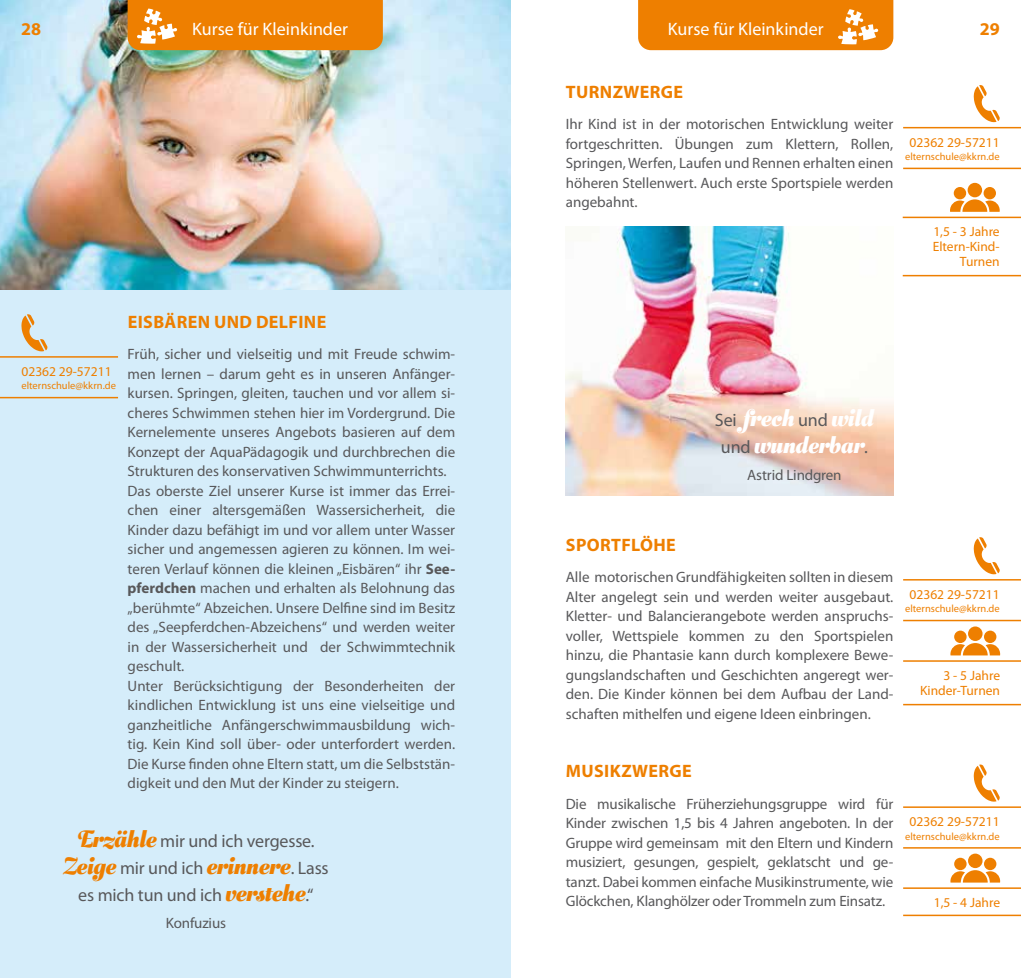
<style>
.page{position:relative;width:1021px;height:978px;background:#fff}
.page>*{position:absolute;margin:0;border:0;box-sizing:border-box;transform-origin:0 0}
.t1{font:27px/27px "Vala";letter-spacing:-.01em;color:#fff}
.t2{font:27px "Vala";letter-spacing:-.01em;color:#ee7f00}
.t3{font:18px "Myriad Pro";letter-spacing:-.01em;color:#58585a}
.t4{font:700 18px "Myriad Pro";letter-spacing:.02em;color:#ee7f00}
.t5{font:18px "Myriad Pro";color:#fff}
.t6{font:15px/19.5px "Myriad Pro";color:#58585a;text-align:justify}
.t7{font:13.5px/15px "Myriad Pro";color:#ee7f00;text-align:right}
.t8{font:10.5px "Myriad Pro";color:#ee7f00}
.s1{font-weight:700}
.s2{font-family:"Myriad Pro";font-size:18px;color:#58585a}
.s3{font-family:"Vala";font-size:27px;color:#ee7f00}
</style>
<div class="page">
<div style="left:0;top:0;width:510px;height:978px;background:#d5edfa"></div>
<img style="left:0;top:0;width:510px;height:289px">
<hr style="left:902px;top:217px;width:118px;height:1px;background:#ee7f00">
<hr style="left:902px;top:275px;width:118px;height:1px;background:#ee7f00">
<div style="left:983px;top:187px;width:12px;height:12px;background:#ee7f00;border-radius:50%"></div>
<svg style="left:950px;top:199px;width:49px;height:13px"></svg>
<div style="left:967px;top:183px;width:15px;height:14px;background:#ee7f00;border-radius:50%"></div>
<div style="left:953px;top:187px;width:13px;height:12px;background:#ee7f00;border-radius:50%"></div>
<img style="left:566px;top:226px;width:327px;height:269px">
<hr style="left:903px;top:660px;width:117px;height:2px;background:#ee7f00">
<hr style="left:903px;top:704px;width:117px;height:1px;background:#ee7f00">
<div style="left:983px;top:631px;width:13px;height:12px;background:#ee7f00;border-radius:50%"></div>
<svg style="left:950px;top:643px;width:50px;height:12px"></svg>
<div style="left:968px;top:626px;width:14px;height:15px;background:#ee7f00;border-radius:50%"></div>
<div style="left:954px;top:631px;width:12px;height:12px;background:#ee7f00;border-radius:50%"></div>
<div style="left:638px;top:0;width:255px;height:50px;background:#ee7f00"></div>
<div style="left:128px;top:0;width:255px;height:50px;background:#ee7f00"></div>
<hr style="left:903px;top:127px;width:117px;height:1px;background:#ee7f00">
<hr style="left:903px;top:168px;width:117px;height:1px;background:#ee7f00">
<svg style="left:973px;top:85px;width:26px;height:37px"></svg>
<hr style="left:0;top:356px;width:118px;height:2px;background:#ee7f00">
<hr style="left:0;top:397px;width:118px;height:1px;background:#ee7f00">
<svg style="left:21px;top:314px;width:26px;height:37px"></svg>
<hr style="left:903px;top:579px;width:117px;height:2px;background:#ee7f00">
<hr style="left:903px;top:620px;width:117px;height:1px;background:#ee7f00">
<svg style="left:973px;top:537px;width:26px;height:37px"></svg>
<hr style="left:903px;top:806px;width:117px;height:2px;background:#ee7f00">
<hr style="left:903px;top:847px;width:117px;height:2px;background:#ee7f00">
<svg style="left:973px;top:765px;width:26px;height:37px"></svg>
<hr style="left:903px;top:887px;width:117px;height:2px;background:#ee7f00">
<hr style="left:903px;top:915px;width:117px;height:1px;background:#ee7f00">
<div style="left:983px;top:858px;width:13px;height:12px;background:#ee7f00;border-radius:50%"></div>
<svg style="left:950px;top:870px;width:50px;height:13px"></svg>
<div style="left:968px;top:854px;width:14px;height:14px;background:#ee7f00;border-radius:50%"></div>
<div style="left:954px;top:858px;width:12px;height:12px;background:#ee7f00;border-radius:50%"></div>
<p class="t5" style="left:192px;top:18px;width:157px">Kurse für Kleinkinder</p>
<p class="t5" style="left:668px;top:18px;width:157px">Kurse für Kleinkinder</p>
<p class="t4" style="left:21px;top:17px;width:21px">28</p>
<p class="t4" style="left:979px;top:17px;width:21px">29</p>
<p class="t4" style="left:566px;top:80px;width:118px">TURNZWERGE</p>
<p class="t6" style="left:566px;top:114px;width:329px">Ihr Kind ist in der motorischen Entwicklung weiter fortgeschritten. Übungen zum Klettern, Rollen, Springen, Werfen, Laufen und Rennen erhalten einen höheren Stellenwert. Auch erste Sportspiele werden angebahnt.</p>
<p class="t7" style="left:909px;top:134px;width:92px">02362 29-57211</p>
<p class="t8" style="left:905px;top:150px;width:96px">elternschule@kkrn.de</p>
<p class="t7" style="left:932px;top:224px;width:68px">1,5 - 3 Jahre<br>Eltern-Kind-<br>Turnen</p>
<p class="t4" style="left:128px;top:310px;width:200px">EISBÄREN UND DELFINE</p>
<p class="t6" style="left:128px;top:344px;width:329px;text-align:left">Früh, sicher und vielseitig und mit Freude schwim&shy;men lernen – darum geht es in unseren Anfänger&shy;kursen. Springen, gleiten, tauchen und vor allem si&shy;cheres Schwimmen stehen hier im Vordergrund. Die Kernelemente unseres Angebots basieren auf dem Konzept der AquaPädagogik und durchbrechen die Strukturen des konservativen Schwimmunterrichts.<br>Das oberste Ziel unserer Kurse ist immer das Errei&shy;chen einer altersgemäßen Wassersicherheit, die Kinder dazu befähigt im und vor allem unter Wasser sicher und angemessen agieren zu können. Im wei&shy;teren Verlauf können die kleinen „Eisbären“ ihr <span class="s1">See&shy;pferdchen</span> machen und erhalten als Belohnung das „berühmte“ Abzeichen. Unsere Delfine sind im Besitz des „Seepferdchen-Abzeichens“ und werden weiter in der Wassersicherheit und der Schwimmtechnik geschult.<br>Unter Berücksichtigung der Besonderheiten der kindlichen Entwicklung ist uns eine vielseitige und ganzheitliche Anfängerschwimmausbildung wich&shy;tig. Kein Kind soll über- oder unterfordert werden.<br>Die Kurse finden ohne Eltern statt, um die Selbststän&shy;digkeit und den Mut der Kinder zu steigern.</p>
<p class="t7" style="left:21px;top:364px;width:92px">02362 29-57211</p>
<p class="t8" style="left:21px;top:379px;width:96px">elternschule@kkrn.de</p>
<h1 class="t1" style="left:715px;top:404px;width:160px"><span class="s2">Sei</span> frech <span class="s2">und</span> wild <span class="s2">und</span> wunderbar<span class="s2">.</span></h1>
<p class="t6" style="left:747px;top:465px;width:96px">Astrid Lindgren</p>
<p class="t4" style="left:566px;top:533px;width:111px">SPORTFLÖHE</p>
<p class="t6" style="left:566px;top:567px;width:329px">Alle motorischen Grundfähigkeiten sollten in diesem Alter angelegt sein und werden weiter ausgebaut.<br>Kletter- und Balancierangebote werden anspruchs&shy;voller, Wettspiele kommen zu den Sportspielen hinzu, die Phantasie kann durch komplexere Bewe&shy;gungslandschaften und Geschichten angeregt wer&shy;den. Die Kinder können bei dem Aufbau der Land&shy;schaften mithelfen und eigene Ideen einbringen.</p>
<p class="t7" style="left:909px;top:587px;width:92px">02362 29-57211</p>
<p class="t8" style="left:905px;top:602px;width:96px">elternschule@kkrn.de</p>
<p class="t7" style="left:920px;top:668px;width:82px">3 - 5 Jahre<br>Kinder-Turnen</p>
<p class="t4" style="left:566px;top:759px;width:127px">MUSIKZWERGE</p>
<p class="t6" style="left:566px;top:794px;width:329px">Die musikalische Früherziehungsgruppe wird für Kinder zwischen 1,5 bis 4 Jahren angeboten. In der Gruppe wird gemeinsam mit den Eltern und Kindern musiziert, gesungen, gespielt, geklatscht und ge&shy;tanzt. Dabei kommen einfache Musikinstrumente, wie Glöckchen, Klanghölzer oder Trommeln zum Einsatz.</p>
<p class="t7" style="left:909px;top:814px;width:92px">02362 29-57211</p>
<h1 class="t2" style="left:77px;top:820px;width:81px">Erzähle</h1>
<p class="t8" style="left:905px;top:830px;width:96px">elternschule@kkrn.de</p>
<p class="t3" style="left:160px;top:830px;width:156px">mir und ich vergesse.</p>
<p class="t3" style="left:63px;top:857px;width:267px"><span class="s3">Zeige</span> mir und ich <span class="s3">erinnere</span>. Lass</p>
<p class="t3" style="left:78px;top:884px;width:237px">es mich tun und ich <span class="s3">verstehe</span>.“</p>
<p class="t6" style="left:166px;top:913px;width:62px">Konfuzius</p>
<p class="t7" style="left:933px;top:895px;width:68px">1,5 - 4 Jahre</p>
</div>
